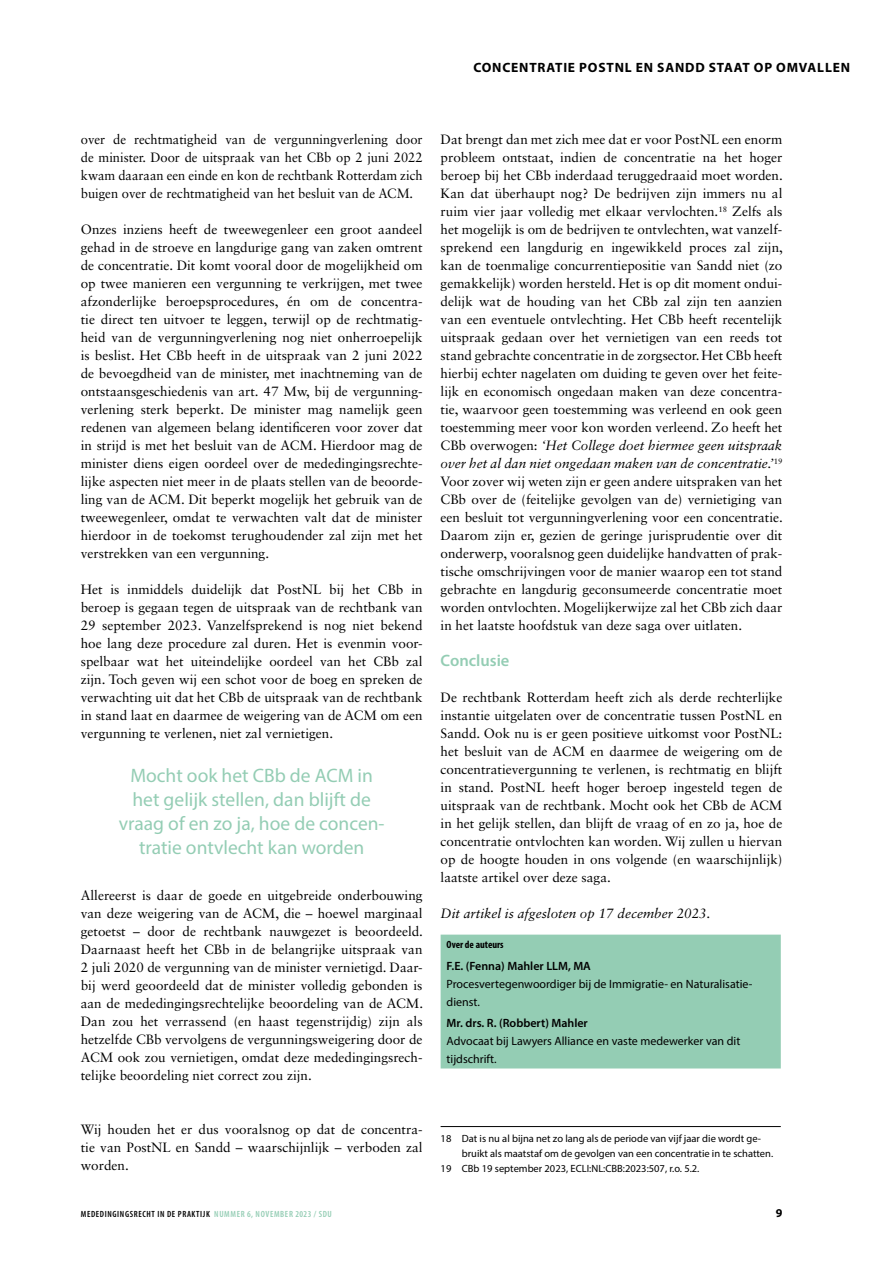
<style>
.page{position:relative;width:893px;height:1263px;background:#fff}
.page>*{position:absolute;margin:0;border:0;box-sizing:border-box;transform-origin:0 0}
.t1{font:19.5px/24px "Myriad Pro";color:#94cdb4;text-align:center}
.t2{font:600 16.5px "Myriad Pro";color:#94cdb4}
.t3{font:13.5px/18px "Sabon LT Std";color:#000;text-align:justify}
.t4{font:13.5px/18px "Sabon LT Std";color:#000;text-align:justify;scale:.96 1}
.t5{font:700 13.5px "Myriad Pro";letter-spacing:.06em;color:#000}
.t6{font:italic 13.5px "Sabon LT Std";color:#000}
.t7{font:12px/18px "Myriad Pro";color:#000}
.t8{font:600 12px "Myriad Pro";color:#000}
.t9{font:700 12px "Myriad Pro";color:#000}
.t10{font:10.5px "Myriad Pro";color:#000}
.t11{font:700 condensed 10.5px "Myriad Pro";color:#000}
.t12{font:600 condensed 9px "Myriad Pro";letter-spacing:.07em;color:#000}
.s1{font-style:italic}
.s2{color:#94cdb4}
</style>
<div class="page">
<div style="left:441px;top:935px;width:340px;height:133px;background:#94cdb4"></div>
<hr style="left:441px;top:1126px;width:340px;height:1px;background:#000">
<p class="t5" style="left:473px;top:59px;width:18px">CONCENTRATIE</p>
<p class="t5" style="left:579px;top:59px;width:19px">POST</p>
<p class="t5" style="left:615px;top:59px;width:104px">NL EN SANDD STAAT</p>
<p class="t5" style="left:754px;top:59px;width:55px">OP OMVALLEN</p>
<p class="t4" style="left:81px;top:130px;width:358px">over de rechtmatigheid van de vergunningverlening door de minister. Door de uitspraak van het CBb op 2 juni 2022 kwam daaraan een einde en kon de rechtbank Rotterdam zich buigen over de rechtmatigheid van het besluit van de ACM.</p>
<p class="t3" style="left:81px;top:220px;width:343px">Onzes inziens heeft de tweewegenleer een groot aandeel gehad in de stroeve en langdurige gang van zaken omtrent de concentratie. Dit komt vooral door de mogelijkheid om op twee manieren een vergunning te verkrijgen, met twee afzonderlijke beroepsprocedures, én om de concentra&shy;tie direct ten uitvoer te leggen, terwijl op de rechtmatig&shy;heid van de vergunningverlening nog niet onherroepelijk is beslist. Het CBb heeft in de uitspraak van 2 juni 2022 de bevoegdheid van de minister, met inachtneming van de ontstaansgeschiedenis van art. 47 Mw, bij de vergunning&shy;verlening sterk beperkt. De minister mag namelijk geen redenen van algemeen belang identificeren voor zover dat in strijd is met het besluit van de ACM. Hierdoor mag de minister diens eigen oordeel over de mededingingsrechte&shy;lijke aspecten niet meer in de plaats stellen van de beoorde&shy;ling van de ACM. Dit beperkt mogelijk het gebruik van de tweewegenleer, omdat te verwachten valt dat de minister hierdoor in de toekomst terughoudender zal zijn met het verstrekken van een vergunning.</p>
<p class="t3" style="left:81px;top:580px;width:343px">Het is inmiddels duidelijk dat PostNL bij het CBb in beroep is gegaan tegen de uitspraak van de rechtbank van 29 september 2023. Vanzelfsprekend is nog niet bekend hoe lang deze procedure zal duren. Het is evenmin voor&shy;spelbaar wat het uiteindelijke oordeel van het CBb zal zijn. Toch geven wij een schot voor de boeg en spreken de verwachting uit dat het CBb de uitspraak van de rechtbank in stand laat en daarmee de weigering van de ACM om een vergunning te verlenen, niet zal vernietigen.</p>
<h1 class="t1" style="left:119px;top:763px;width:267px">Mocht ook het CBb de ACM in het gelijk stellen, dan blijft de vraag of en zo ja, hoe de concen&shy;tratie ontvlecht kan worden</h1>
<p class="t3" style="left:81px;top:886px;width:344px">Allereerst is daar de goede en uitgebreide onderbouwing van deze weigering van de ACM, die – hoewel marginaal getoetst – door de rechtbank nauwgezet is beoordeeld.<br>Daarnaast heeft het CBb in de belangrijke uitspraak van 2 juli 2020 de vergunning van de minister vernietigd. Daar&shy;bij werd geoordeeld dat de minister volledig gebonden is aan de mededingingsrechtelijke beoordeling van de ACM.<br>Dan zou het verrassend (en haast tegenstrijdig) zijn als hetzelfde CBb vervolgens de vergunningsweigering door de ACM ook zou vernietigen, omdat deze mededingingsrech&shy;telijke beoordeling niet correct zou zijn.</p>
<p class="t3" style="left:81px;top:1120px;width:343px">Wij houden het er dus vooralsnog op dat de concentra&shy;tie van PostNL en Sandd – waarschijnlijk – verboden zal worden.</p>
<p class="t3" style="left:441px;top:130px;width:344px">Dat brengt dan met zich mee dat er voor PostNL een enorm probleem ontstaat, indien de concentratie na het hoger beroep bij het CBb inderdaad teruggedraaid moet worden.<br>Kan dat überhaupt nog? De bedrijven zijn immers nu al ruim vier jaar volledig met elkaar vervlochten.<sup>18</sup> Zelfs als het mogelijk is om de bedrijven te ontvlechten, wat vanzelf&shy;sprekend een langdurig en ingewikkeld proces zal zijn, kan de toenmalige concurrentiepositie van Sandd niet (zo gemakkelijk) worden hersteld. Het is op dit moment ondui&shy;delijk wat de houding van het CBb zal zijn ten aanzien van een eventuele ontvlechting. Het CBb heeft recentelijk uitspraak gedaan over het vernietigen van een reeds tot stand gebrachte concentratie in de zorgsector. Het CBb heeft hierbij echter nagelaten om duiding te geven over het feite&shy;lijk en economisch ongedaan maken van deze concentra&shy;tie, waarvoor geen toestemming was verleend en ook geen toestemming meer voor kon worden verleend. Zo heeft het CBb overwogen: <span class="s1">‘Het College doet hiermee geen uitspraak over het al dan niet ongedaan maken van de concentratie.’</span><sup>19<br></sup>Voor zover wij weten zijn er geen andere uitspraken van het CBb over de (feitelijke gevolgen van de) vernietiging van een besluit tot vergunningverlening voor een concentratie.<br>Daarom zijn er, gezien de geringe jurisprudentie over dit onderwerp, vooralsnog geen duidelijke handvatten of prak&shy;tische omschrijvingen voor de manier waarop een tot stand gebrachte en langdurig geconsumeerde concentratie moet worden ontvlochten. Mogelijkerwijze zal het CBb zich daar in het laatste hoofdstuk van deze saga over uitlaten.</p>
<p class="t2" style="left:441px;top:650px;width:70px">Conclusie</p>
<p class="t3" style="left:441px;top:688px;width:343px">De rechtbank Rotterdam heeft zich als derde rechterlijke instantie uitgelaten over de concentratie tussen PostNL en Sandd. Ook nu is er geen positieve uitkomst voor PostNL: het besluit van de ACM en daarmee de weigering om de concentratievergunning te verlenen, is rechtmatig en blijft in stand. PostNL heeft hoger beroep ingesteld tegen de uitspraak van de rechtbank. Mocht ook het CBb de ACM in het gelijk stellen, dan blijft de vraag of en zo ja, hoe de concentratie ontvlochten kan worden. Wij zullen u hiervan op de hoogte houden in ons volgende (en waarschijnlijk) laatste artikel over deze saga.</p>
<p class="t6" style="left:441px;top:905px;width:271px">Dit artikel is afgesloten op 17 december 2023.</p>
<p class="t11" style="left:447px;top:938px;width:59px">Over de auteurs</p>
<p class="t8" style="left:447px;top:958px;width:146px">F.E. (Fenna) Mahler LLM, MA</p>
<p class="t7" style="left:447px;top:974px;width:307px">Procesvertegenwoordiger bij de Immigratie- en Naturalisatie&shy;dienst.</p>
<p class="t8" style="left:447px;top:1015px;width:143px">Mr. drs. R. (Robbert) Mahler</p>
<p class="t7" style="left:447px;top:1031px;width:295px">Advocaat bij Lawyers Alliance en vaste medewerker van dit tijdschrift.</p>
<p class="t10" style="left:441px;top:1131px;width:322px">18 Dat is nu al bijna net zo lang als de periode van vijf jaar die wordt ge-</p>
<p class="t10" style="left:462px;top:1146px;width:313px">bruikt als maatstaf om de gevolgen van een concentratie in te schatten.</p>
<p class="t10" style="left:441px;top:1161px;width:260px">19 CBb 19 september 2023, ECLI:NL:CBB:2023:507, r.o. 5.2.</p>
<p class="t12" style="left:81px;top:1208px;width:253px">MEDEDINGINGSRECHT IN DE PRAKTIJK <span class="s2">NUMMER 6, NOVEMBER 2023 / SDU</span></p>
<p class="t9" style="left:776px;top:1205px;width:8px">9</p>
</div>
